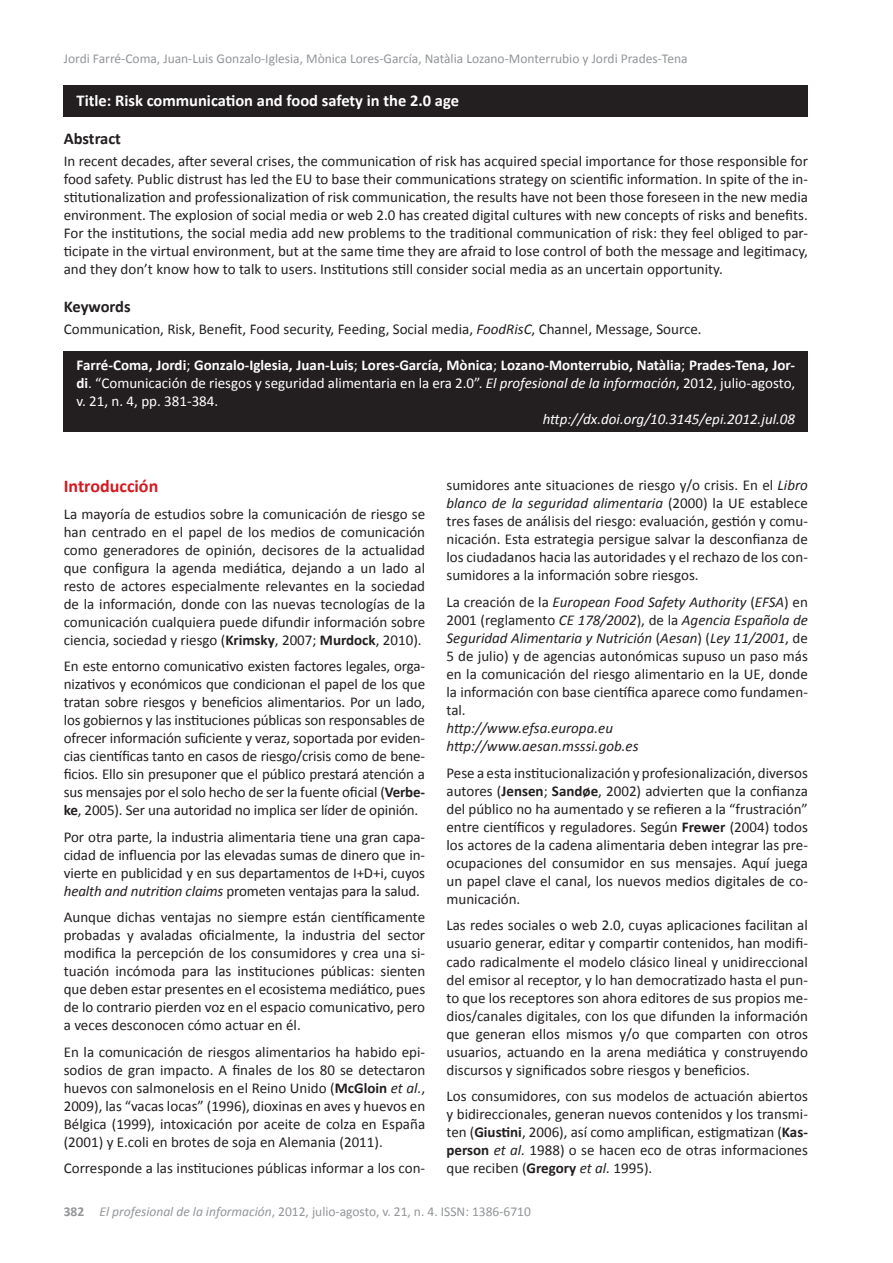
<style>
.page{position:relative;width:893px;height:1263px;background:#fff}
.page>*{position:absolute;margin:0;border:0;box-sizing:border-box;transform-origin:0 0}
.t1{font:700 18px "Calibri";color:#d7171f}
.t2{font:700 16.5px "Calibri";color:#fff}
.t3{font:700 16.5px "Calibri";letter-spacing:-.005em;color:#231f20}
.t4{font:15px/18px "Calibri";color:#231f20;text-align:justify}
.t5{font:700 15px/18px "Calibri";color:#fff;text-align:justify}
.t6{font:italic 15px/18px "Calibri";color:#231f20}
.t7{font:italic 15px "Calibri";color:#fff}
.t8{font:13.5px "Calibri";color:#939598}
.s1{font-style:italic}
.s2{font-weight:400}
.s3{font-weight:400;font-style:italic}
.s4{font-weight:700}
</style>
<div class="page">
<div style="left:64px;top:85px;width:744px;height:32px;background:#231f20"></div>
<div style="left:64px;top:351px;width:744px;height:81px;background:#231f20"></div>
<p class="t8" style="left:64px;top:50px;width:625px">Jordi Farré-Coma, Juan-Luis Gonzalo-Iglesia, Mònica Lores-García, Natàlia Lozano-Monterrubio y Jordi Prades-Tena</p>
<p class="t2" style="left:77px;top:90px;width:384px">Title: Risk communication and food safety in the 2.0 age</p>
<p class="t3" style="left:64px;top:128px;width:59px">Abstract</p>
<p class="t4" style="left:64px;top:152px;width:746px">In recent decades, after several crises, the communication of risk has acquired special importance for those responsible for food safety. Public distrust has led the EU to base their communications strategy on scientific information. In spite of the in&shy;stitutionalization and professionalization of risk communication, the results have not been those foreseen in the new media environment. The explosion of social media or web 2.0 has created digital cultures with new concepts of risks and benefits.<br>For the institutions, the social media add new problems to the traditional communication of risk: they feel obliged to par&shy;ticipate in the virtual environment, but at the same time they are afraid to lose control of both the message and legitimacy, and they don’t know how to talk to users. Institutions still consider social media as an uncertain opportunity.</p>
<p class="t3" style="left:64px;top:296px;width:68px">Keywords</p>
<p class="t4" style="left:64px;top:320px;width:639px">Communication, Risk, Benefit, Food security, Feeding, Social media, <span class="s1">FoodRisC</span>, Channel, Message, Source.</p>
<p class="t5" style="left:77px;top:356px;width:720px">Farré-Coma, Jordi<span class="s2">;</span> Gonzalo-Iglesia, Juan-Luis<span class="s2">;</span> Lores-García, Mònica<span class="s2">;</span> Lozano-Monterrubio, Natàlia<span class="s2">;</span> Prades-Tena, Jor&shy;di<span class="s2">. “Comunicación de riesgos y seguridad alimentaria en la era 2.0”.</span> <span class="s3">El profesional de la información</span><span class="s2">, 2012, julio-agosto, v. 21, n. 4, pp. 381-384.</span></p>
<p class="t7" style="left:543px;top:409px;width:254px">http://dx.doi.org/10.3145/epi.2012.jul.08</p>
<p class="t1" style="left:64px;top:475px;width:96px">Introducción</p>
<p class="t4" style="left:64px;top:505px;width:363px">La mayoría de estudios sobre la comunicación de riesgo se han centrado en el papel de los medios de comunicación como generadores de opinión, decisores de la actualidad que configura la agenda mediática, dejando a un lado al resto de actores especialmente relevantes en la sociedad de la información, donde con las nuevas tecnologías de la comunicación cualquiera puede difundir información sobre ciencia, sociedad y riesgo (<span class="s4">Krimsky</span>, 2007; <span class="s4">Murdock</span>, 2010).</p>
<p class="t4" style="left:64px;top:657px;width:363px">En este entorno comunicativo existen factores legales, orga&shy;nizativos y económicos que condicionan el papel de los que tratan sobre riesgos y beneficios alimentarios. Por un lado, los gobiernos y las instituciones públicas son responsables de ofrecer información suficiente y veraz, soportada por eviden&shy;cias científicas tanto en casos de riesgo/crisis como de bene&shy;ficios. Ello sin presuponer que el público prestará atención a sus mensajes por el solo hecho de ser la fuente oficial (<span class="s4">Verbe&shy;ke</span>, 2005). Ser una autoridad no implica ser líder de opinión.</p>
<p class="t4" style="left:64px;top:828px;width:363px">Por otra parte, la industria alimentaria tiene una gran capa&shy;cidad de influencia por las elevadas sumas de dinero que in&shy;vierte en publicidad y en sus departamentos de I+D+i, cuyos <span class="s1">health and nutrition claims</span> prometen ventajas para la salud.</p>
<p class="t4" style="left:64px;top:908px;width:363px">Aunque dichas ventajas no siempre están científicamente probadas y avaladas oficialmente, la industria del sector modifica la percepción de los consumidores y crea una si&shy;tuación incómoda para las instituciones públicas: sienten que deben estar presentes en el ecosistema mediático, pues de lo contrario pierden voz en el espacio comunicativo, pero a veces desconocen cómo actuar en él.</p>
<p class="t4" style="left:64px;top:1043px;width:363px">En la comunicación de riesgos alimentarios ha habido epi&shy;sodios de gran impacto. A finales de los 80 se detectaron huevos con salmonelosis en el Reino Unido (<span class="s4">McGloin</span> <span class="s1">et al.</span>, 2009), las “vacas locas” (1996), dioxinas en aves y huevos en Bélgica (1999), intoxicación por aceite de colza en España (2001) y E.coli en brotes de soja en Alemania (2011).</p>
<p class="t4" style="left:64px;top:1159px;width:363px">Corresponde a las instituciones públicas informar a los con-</p>
<p class="t4" style="left:446px;top:476px;width:363px">sumidores ante situaciones de riesgo y/o crisis. En el <span class="s1">Libro blanco de la seguridad alimentaria</span> (2000) la UE establece tres fases de análisis del riesgo: evaluación, gestión y comu&shy;nicación. Esta estrategia persigue salvar la desconfianza de los ciudadanos hacia las autoridades y el rechazo de los con&shy;sumidores a la información sobre riesgos.</p>
<p class="t4" style="left:446px;top:593px;width:363px">La creación de la <span class="s1">European Food Safety Authority</span> (<span class="s1">EFSA</span>) en 2001 (reglamento <span class="s1">CE 178/2002</span>), de la <span class="s1">Agencia Española de Seguridad Alimentaria y Nutrición</span> (<span class="s1">Aesan</span>) (<span class="s1">Ley 11/2001</span>, de 5 de julio) y de agencias autonómicas supuso un paso más en la comunicación del riesgo alimentario en la UE, donde la información con base científica aparece como fundamen&shy;tal.</p>
<p class="t6" style="left:446px;top:718px;width:194px">http://www.efsa.europa.eu http://www.aesan.msssi.gob.es</p>
<p class="t4" style="left:446px;top:764px;width:363px">Pese a esta institucionalización y profesionalización, diversos autores (<span class="s4">Jensen</span>; <span class="s4">Sandøe</span>, 2002) advierten que la confianza del público no ha aumentado y se refieren a la “frustración” entre científicos y reguladores. Según <span class="s4">Frewer</span> (2004) todos los actores de la cadena alimentaria deben integrar las pre&shy;ocupaciones del consumidor en sus mensajes. Aquí juega un papel clave el canal, los nuevos medios digitales de co&shy;municación.</p>
<p class="t4" style="left:446px;top:916px;width:363px">Las redes sociales o web 2.0, cuyas aplicaciones facilitan al usuario generar, editar y compartir contenidos, han modifi&shy;cado radicalmente el modelo clásico lineal y unidireccional del emisor al receptor, y lo han democratizado hasta el pun&shy;to que los receptores son ahora editores de sus propios me&shy;dios/canales digitales, con los que difunden la información que generan ellos mismos y/o que comparten con otros usuarios, actuando en la arena mediática y construyendo discursos y significados sobre riesgos y beneficios.</p>
<p class="t4" style="left:446px;top:1087px;width:363px">Los consumidores, con sus modelos de actuación abiertos y bidireccionales, generan nuevos contenidos y los transmi&shy;ten (<span class="s4">Giustini</span>, 2006), así como amplifican, estigmatizan (<span class="s4">Kas&shy;person</span> <span class="s1">et al.</span> 1988) o se hacen eco de otras informaciones que reciben (<span class="s4">Gregory</span> <span class="s1">et al.</span> 1995).</p>
<p class="t8" style="left:64px;top:1203px;width:469px"><span class="s4">382</span> <span class="s1">El profesional de la información</span>, 2012, julio-agosto, v. 21, n. 4. ISSN: 1386-6710</p>
</div>
